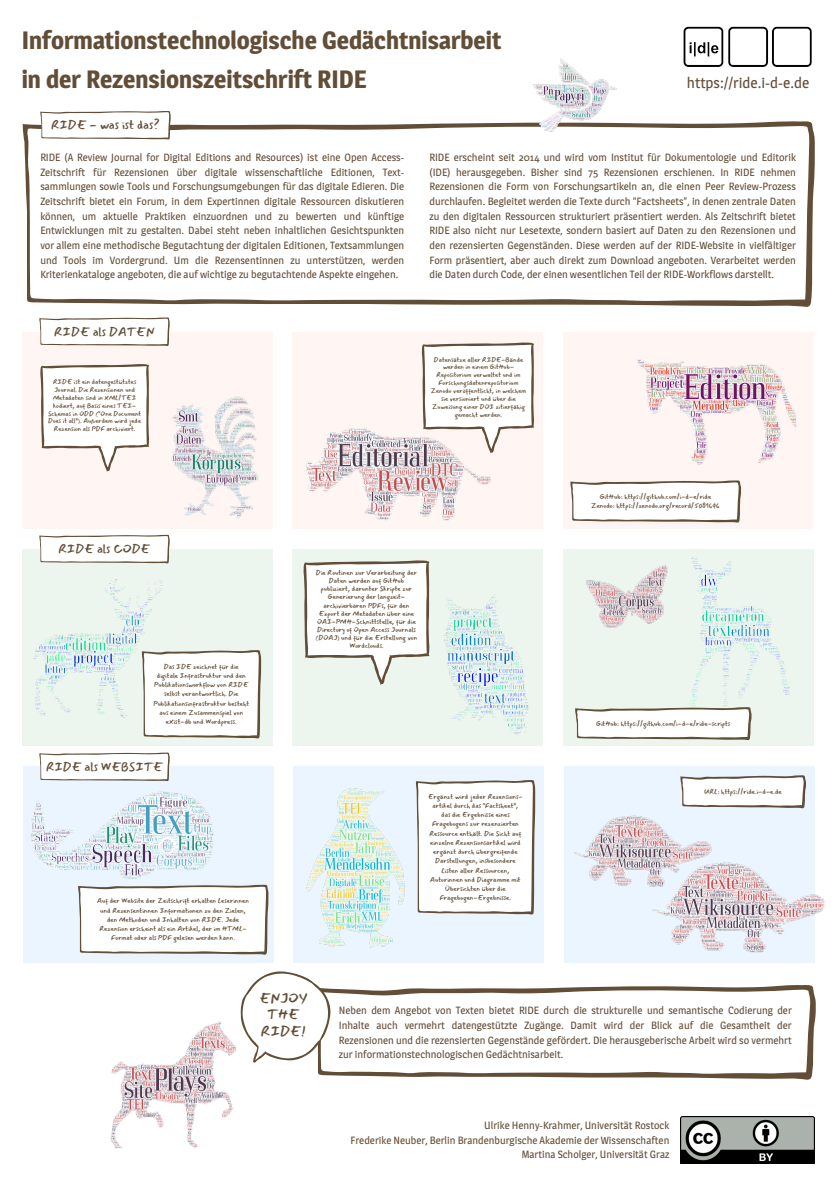
<style>
.page{position:relative;width:835px;height:1180px;background:#fff}
.page>*{position:absolute;margin:0;border:0;box-sizing:border-box;transform-origin:0 0}
.t1{font:700 24.75px "Magra";color:#624d37}
.t2{font:15.05px "Magra";color:#624d37}
.t3{font:14px/16.5px "Mansalva";color:#624d37;text-align:center}
.t4{font:12.25px "Mansalva";color:#624d37}
.t5{font:10.5px/14.7px "Magra";color:#624d37;text-align:justify}
.t6{font:6.93px/9.2px "Mansalva";color:#624d37;text-align:center}
.t7{font:6.65px/7.9px "Mansalva";color:#624d37;text-align:center}
</style>
<div class="page">
<div style="left:22px;top:332px;width:250px;height:196px;background:#fff6f4"></div>
<div style="left:292px;top:332px;width:251px;height:196px;background:#fff6f4"></div>
<div style="left:563px;top:332px;width:250px;height:196px;background:#fff6f4"></div>
<svg style="left:422px;top:342px;width:112px;height:88px"></svg>
<div style="left:22px;top:549px;width:250px;height:197px;background:#edf6ee"></div>
<div style="left:292px;top:549px;width:251px;height:197px;background:#edf6ee"></div>
<div style="left:563px;top:549px;width:250px;height:197px;background:#edf6ee"></div>
<div style="left:23px;top:766px;width:250px;height:196px;background:#eaf5ff"></div>
<div style="left:293px;top:766px;width:251px;height:196px;background:#eaf5ff"></div>
<div style="left:564px;top:766px;width:250px;height:196px;background:#eaf5ff"></div>
<svg style="left:345px;top:985px;width:470px;height:95px"></svg>
<svg style="left:23px;top:121px;width:791px;height:186px"></svg>
<svg style="left:39px;top:317px;width:131px;height:29px"></svg>
<svg style="left:39px;top:535px;width:131px;height:28px"></svg>
<img style="left:110px;top:1087px;width:124px;height:62px">
<img style="left:637px;top:357px;width:177px;height:111px">
<svg style="left:570px;top:480px;width:171px;height:43px"></svg>
<img style="left:683px;top:26px;width:129px;height:41px">
<img style="left:149px;top:394px;width:124px;height:127px">
<img style="left:689px;top:556px;width:101px;height:165px">
<img style="left:31px;top:752px;width:183px;height:127px">
<img style="left:273px;top:782px;width:132px;height:166px">
<img style="left:574px;top:815px;width:138px;height:71px">
<img style="left:639px;top:859px;width:186px;height:104px">
<img style="left:429px;top:588px;width:100px;height:146px">
<svg style="left:143px;top:650px;width:118px;height:88px;background:#f2f1ef"></svg>
<img style="left:33px;top:579px;width:139px;height:150px">
<svg style="left:40px;top:111px;width:131px;height:28px"></svg>
<svg style="left:303px;top:560px;width:126px;height:124px"></svg>
<svg style="left:575px;top:707px;width:176px;height:33px;background:#e8e6e2"></svg>
<svg style="left:680px;top:775px;width:126px;height:33px;background:#e7e5e3"></svg>
<svg style="left:78px;top:884px;width:267px;height:203px"></svg>
<svg style="left:416px;top:780px;width:119px;height:134px;background:#f5f4f3"></svg>
<svg style="left:40px;top:364px;width:109px;height:107px"></svg>
<img style="left:680px;top:1116px;width:133px;height:47px">
<img style="left:514px;top:58px;width:122px;height:75px">
<img style="left:306px;top:420px;width:196px;height:101px">
<img style="left:586px;top:563px;width:109px;height:72px">
<p class="t1" style="left:22px;top:25px;width:481px">Informationstechnologische Gedächtnisarbeit</p>
<p class="t1" style="left:22px;top:64px;width:346px">in der Rezensionszeitschrift RIDE</p>
<p class="t4" style="left:51px;top:118px;width:110px">RIDE - was ist das?</p>
<p class="t2" style="left:686px;top:73px;width:124px">https://ride.i-d-e.de</p>
<p class="t5" style="left:40px;top:150px;width:365px">RIDE (A Review Journal for Digital Editions and Resources) ist eine Open Access-Zeitschrift für Rezensionen über digitale wissenschaftliche Editionen, Text&shy;sammlungen sowie Tools und Forschungsumgebungen für das digitale Edieren. Die Zeitschrift bietet ein Forum, in dem Expertinnen digitale Ressourcen diskutieren können, um aktuelle Praktiken einzuordnen und zu bewerten und künftige Entwicklungen mit zu gestalten. Dabei steht neben inhaltlichen Gesichtspunkten vor allem eine methodische Begutachtung der digitalen Editionen, Textsammlungen und Tools im Vordergrund. Um die Rezensentinnen zu unterstützen, werden Kriterienkataloge angeboten, die auf wichtige zu begutachtende Aspekte eingehen.</p>
<p class="t4" style="left:54px;top:325px;width:102px">RIDE als DATEN</p>
<p class="t7" style="left:48px;top:378px;width:95px">RIDE ist ein datengestütztes<br>Journal. Die Rezensionen und<br>Metadaten sind in XML/TEI kodiert, auf Basis eines TEI-<br>Schemas in ODD (“One Document<br>Does it all”). Außerdem wird jede<br>Rezension als PDF archiviert.</p>
<p class="t5" style="left:429px;top:150px;width:368px">RIDE erscheint seit 2014 und wird vom Institut für Dokumentologie und Editorik (IDE) herausgegeben. Bisher sind 75 Rezensionen erschienen. In RIDE nehmen Rezensionen die Form von Forschungsartikeln an, die einen Peer Review-Prozess durchlaufen. Begleitet werden die Texte durch “Factsheets”, in denen zentrale Daten zu den digitalen Ressourcen strukturiert präsentiert werden. Als Zeitschrift bietet RIDE also nicht nur Lesetexte, sondern basiert auf Daten zu den Rezensionen und den rezensierten Gegenständen. Diese werden auf der RIDE-Website in vielfältiger Form präsentiert, aber auch direkt zum Download angeboten. Verarbeitet werden die Daten durch Code, der einen wesentlichen Teil der RIDE-Workflows darstellt.</p>
<p class="t7" style="left:430px;top:355px;width:97px">Datensätze aller RIDE-Bände werden in einem GitHub-<br>Repositorium verwaltet und im<br>Forschungsdatenrepositorium<br>Zenodo veröffentlicht, in welchem sie versioniert und über die<br>Zuweisung einer DOI zitierfähig gemacht werden.</p>
<p class="t4" style="left:59px;top:542px;width:93px">RIDE als CODE</p>
<p class="t6" style="left:153px;top:662px;width:97px">Das IDE zeichnet für die digitale Infrastruktur und den<br>Publikationsworkflow von RIDE selbst verantwortlich. Die<br>Publikationsinfrastruktur besteht aus einem Zusammenspiel von eXist-db und Wordpress.</p>
<p class="t4" style="left:46px;top:760px;width:118px">RIDE als WEBSITE</p>
<p class="t6" style="left:97px;top:896px;width:153px">Auf der Website der Zeitschrift erhalten Leserinnen und Rezensentinnen Informationen zu den Zielen, den Methoden und Inhalten von RIDE. Jede Rezension erscheint als ein Artikel, der im HTML-Format oder als PDF gelesen werden kann.</p>
<p class="t6" style="left:315px;top:568px;width:103px;line-height:8.1px">Die Routinen zur Verarbeitung der<br>Daten werden auf GitHub publiziert, darunter Skripte zur<br>Generierung der langzeit&shy;archivierbaren PDFs, für den<br>Export der Metadaten über eine<br>OAI-PMH-Schnittstelle, für die<br>Directory of Open Access Journals (DOAJ) und für die Erstellung von<br>Wordclouds.</p>
<p class="t6" style="left:428px;top:791px;width:96px">Ergänzt wird jeder Rezensions&shy;artikel durch das “Factsheet”, das die Ergebnisse eines<br>Fragebogens zur rezenzierten<br>Ressource enthält. Die Sicht auf einzelne Rezensionsartikel wird ergänzt durch übergreifende<br>Darstellungen, insbesondere<br>Listen aller Ressourcen,<br>Autorinnen und Diagramme mit<br>Übersichten über die<br>Fragebogen-Ergebnisse.</p>
<p class="t6" style="left:599px;top:492px;width:113px">GitHub: https://github.com/i-d-e/ride</p>
<p class="t6" style="left:591px;top:501px;width:130px">Zenodo: https://zenodo.org/record/5081646</p>
<p class="t6" style="left:596px;top:719px;width:136px">GitHub: https://github.com/i-d-e/ride-scripts</p>
<p class="t6" style="left:704px;top:787px;width:79px">URL: https://ride.i-d-e.de</p>
<p class="t3" style="left:259px;top:990px;width:49px">ENJOY<br>THE<br>RIDE!</p>
<p class="t5" style="left:339px;top:1003px;width:454px">Neben dem Angebot von Texten bietet RIDE durch die strukturelle und semantische Codierung der Inhalte auch vermehrt datengestützte Zugänge. Damit wird der Blick auf die Gesamtheit der Rezensionen und die rezensierten Gegenstände gefördert. Die herausgeberische Arbeit wird so vermehrt zur informationstechnologischen Gedächtnisarbeit.</p>
<p class="t5" style="left:484px;top:1117px;width:186px">Ulrike Henny-Krahmer, Universität Rostock</p>
<p class="t5" style="left:350px;top:1132px;width:320px">Frederike Neuber, Berlin Brandenburgische Akademie der Wissenschaften</p>
<p class="t5" style="left:522px;top:1147px;width:149px">Martina Scholger, Universität Graz</p>
</div>
